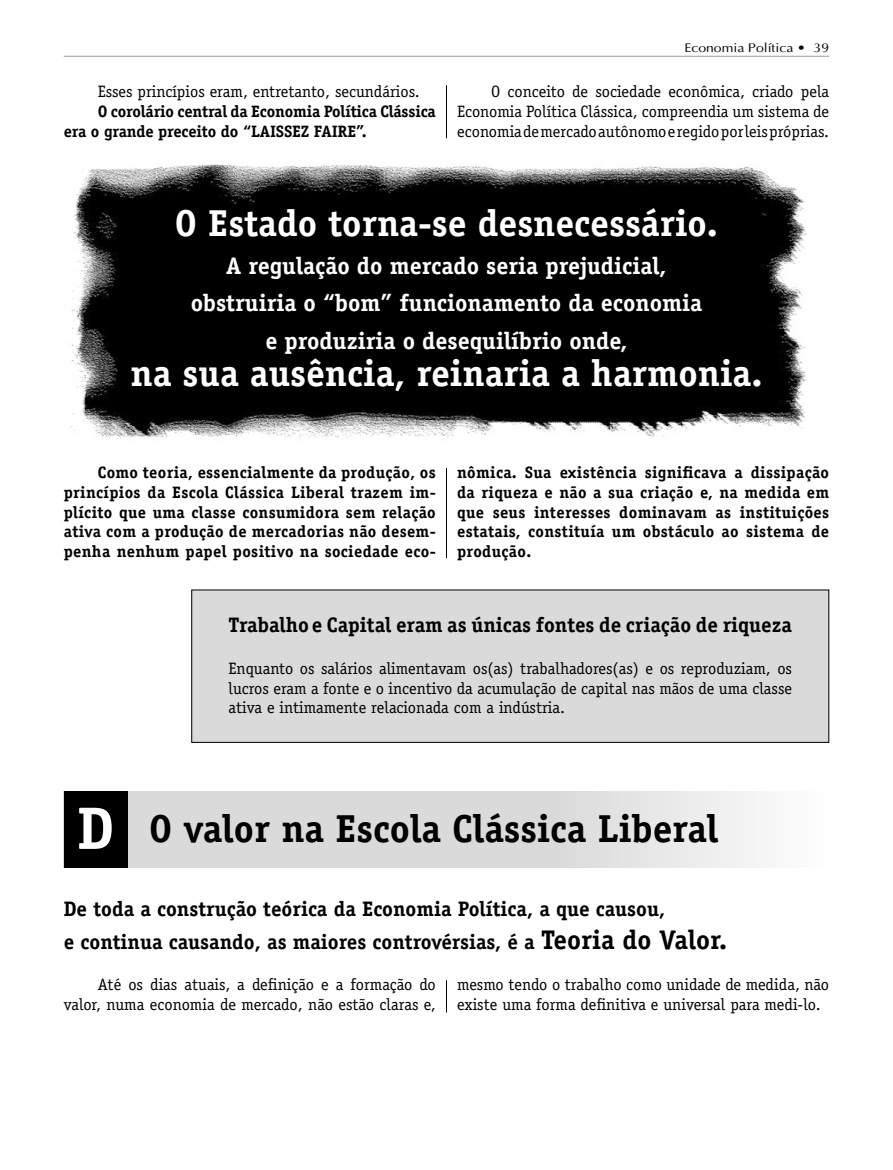
<style>
.page{position:relative;width:893px;height:1170px;background:#fff}
.page>*{position:absolute;margin:0;border:0;box-sizing:border-box;transform-origin:0 0}
.t1{font:700 39px "Officina Serif Std";color:#000}
.t2{font:700 37.5px "Officina Serif Std";color:#fff}
.t3{font:700 24px/37.5px "Officina Serif Std";color:#fff;text-align:center}
.t4{font:700 21px/32.4px "Officina Serif Std";color:#000}
.t5{font:16.5px/19.8px "Officina Serif Std";color:#000;text-align:justify}
.t6{font:700 16.5px/19.8px "Officina Serif Std";letter-spacing:.02em;color:#000;text-align:justify}
.t7{font:700 16.5px/19.8px "Officina Serif Std";letter-spacing:-.01em;color:#000}
.t8{font:12.75px "Ottawa Plain";color:#000;scale:1.1 1}
.s1{font-size:60px;color:#fff}
.s2{font-size:27px}
</style>
<div class="page">
<hr style="left:64px;top:56px;width:765px;height:1px;background:#9d9d9c">
<img style="left:71px;top:164px;width:736px;height:274px">
<div style="left:192px;top:590px;width:637px;height:152px;background:#dadada"></div>
<div style="left:64px;top:791px;width:765px;height:76px;background:linear-gradient(to right,#cfcfcf,#f1f1f1)"></div>
<div style="left:64px;top:791px;width:64px;height:76px;background:#000"></div>
<hr style="left:446px;top:85px;width:1px;height:53px;background:#000">
<hr style="left:446px;top:468px;width:1px;height:90px;background:#000">
<hr style="left:446px;top:980px;width:1px;height:32px;background:#000">
<p class="t5" style="left:98px;top:81px;width:323px">Esses princípios eram, entretanto, secundários.</p>
<p class="t7" style="left:64px;top:101px;width:374px;text-indent:34px">O corolário central da Economia Política Clássica era o grande preceito do “LAISSEZ FAIRE”.</p>
<p class="t8" style="left:684px;top:40px;width:133px">Economia Política • 39</p>
<p class="t5" style="left:457px;top:81px;width:374px;text-indent:34px">O conceito de sociedade econômica, criado pela Economia Política Clássica, compreendia um sistema de economia de mercado autônomo e regido por leis próprias.</p>
<h2 class="t2" style="left:175px;top:200px;width:545px">O Estado torna-se desnecessário.</h2>
<h3 class="t3" style="left:191px;top:246px;width:513px">A regulação do mercado seria prejudicial, obstruiria o “bom” funcionamento da economia e produziria o desequilíbrio onde,</h3>
<h2 class="t2" style="left:131px;top:350px;width:633px">na sua ausência, reinaria a harmonia.</h2>
<p class="t6" style="left:64px;top:462px;width:374px;text-indent:34px">Como teoria, essencialmente da produção, os princípios da Escola Clássica Liberal trazem im&shy;plícito que uma classe consumidora sem relação ativa com a produção de mercadorias não desem&shy;penha nenhum papel positivo na sociedade eco-</p>
<p class="t6" style="left:457px;top:462px;width:374px">nômica. Sua existência significava a dissipação da riqueza e não a sua criação e, na medida em que seus interesses dominavam as instituições estatais, constituía um obstáculo ao sistema de produção.</p>
<p class="t4" style="left:229px;top:608px;width:565px">Trabalhoe Capital eram as únicas fontes de criação de riqueza</p>
<p class="t5" style="left:229px;top:658px;width:565px">Enquanto os salários alimentavam os(as) trabalhadores(as) e os reproduziam, os lucros eram a fonte e o incentivo da acumulação de capital nas mãos de uma classe ativa e intimamente relacionada com a indústria.</p>
<h1 class="t1" style="left:77px;top:804px;width:642px"><span class="s1">D</span> O valor na Escola Clássica Liberal</h1>
<p class="t4" style="left:64px;top:892px;width:665px">De toda a construção teórica da Economia Política, a que causou,<br>e continua causando, as maiores controvérsias, é a <span class="s2">Teoria do Valor.</span></p>
<p class="t5" style="left:64px;top:974px;width:374px;text-align:right">Até os dias atuais, a definição e a formação do valor, numa economia de mercado, não estão claras e,</p>
<p class="t5" style="left:457px;top:974px;width:374px">mesmo tendo o trabalho como unidade de medida, não existe uma forma definitiva e universal para medi-lo.</p>
</div>
